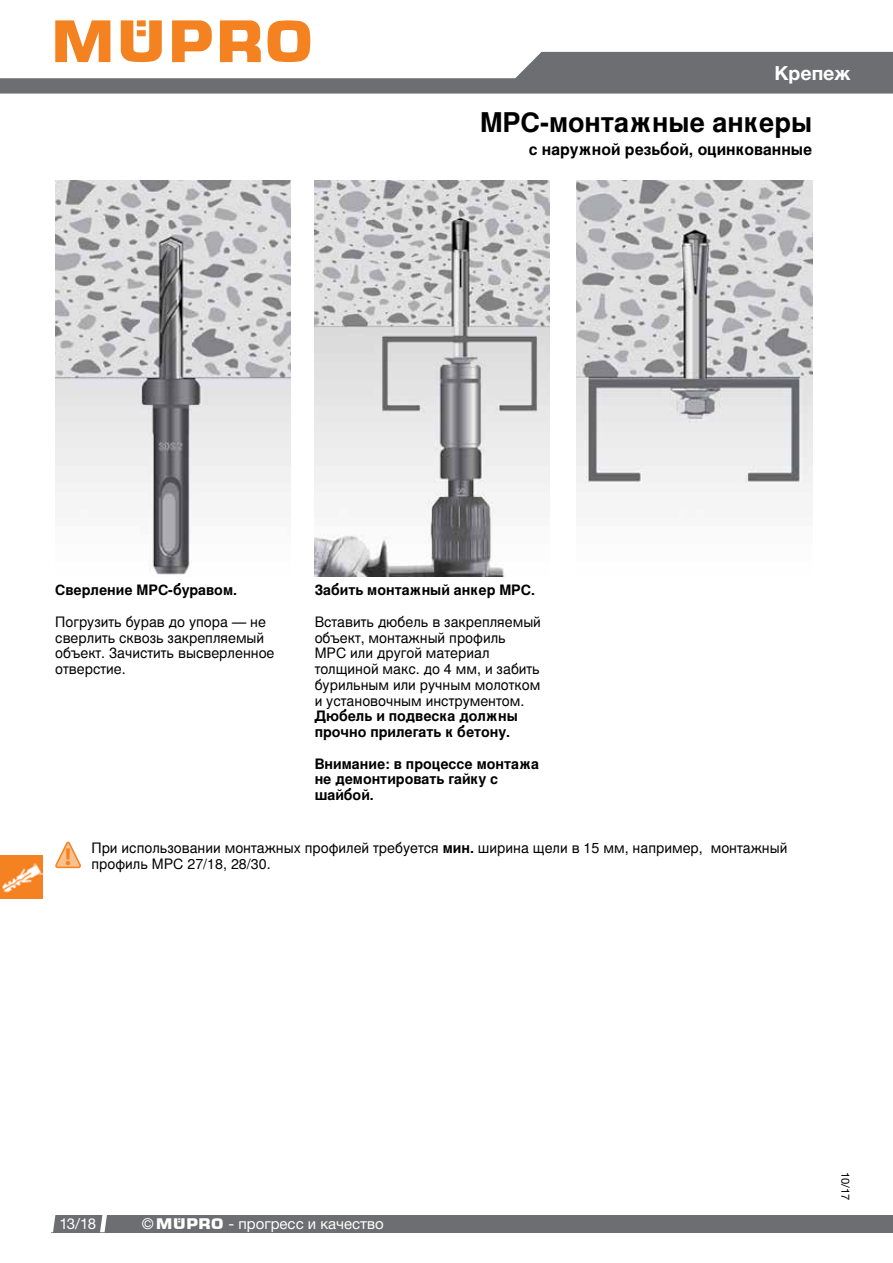
<style>
.page{position:relative;width:893px;height:1263px;background:#fff}
.page>*{position:absolute;margin:0;border:0;box-sizing:border-box;transform-origin:0 0}
.t1{font:700 27px "MUEPRO";color:#000}
.t2{font:700 24.6px "Myriad";color:#f58220}
.t3{font:700 19.5px "Helvetica Neue LTCYR";color:#fff}
.t4{font:700 15.75px "MUEPRO";color:#000}
.t5{font:15px "Helvetica Neue LTCYR";color:#fff}
.t6{font:15px "Helvetica Neue CE";color:#fff}
.t7{font:14.25px/15.8px "MUEPRO";color:#000}
.t8{font:700 14.25px/15.8px "MUEPRO";color:#000}
.t9{font:11.25px "Helvetica Neue";color:#000}
.s1{font-weight:700}
.s2{font-family:"Helvetica Neue";font-stretch:condensed}
.s3{font-family:"MPR"}
</style>
<div class="page">
<img style="left:0;top:856px;width:43px;height:42px">
<img style="left:577px;top:181px;width:235px;height:311px">
<img style="left:315px;top:181px;width:235px;height:395px">
<img style="left:55px;top:181px;width:236px;height:394px">
<svg style="left:55px;top:841px;width:26px;height:28px"></svg>
<svg style="left:0;top:20px;width:893px;height:74px"></svg>
<div style="left:51px;top:1215px;width:842px;height:17px;background:#6d6e71"></div>
<svg style="left:51px;top:1215px;width:4px;height:17px"></svg>
<svg style="left:100px;top:1215px;width:7px;height:17px"></svg>
<h3 class="t3" style="left:774px;top:62px;width:77px">Крепеж</h3>
<h1 class="t1" style="left:480px;top:106px;width:334px">MPC-монтажные анкеры</h1>
<p class="t4" style="left:529px;top:140px;width:285px">с наружной резьбой, оцинкованные</p>
<p class="t8" style="left:55px;top:583px;width:183px">Сверление MPC-буравом.</p>
<p class="t7" style="left:55px;top:614px;width:221px">Погрузить бурав до упора — не сверлить сквозь закрепляемый объект. Зачистить высверленное отверстие.</p>
<p class="t8" style="left:315px;top:583px;width:222px">Забить монтажный анкер MPC.</p>
<p class="t7" style="left:315px;top:614px;width:228px">Вставить дюбель в закрепляемый объект, монтажный профиль<br>MPC или другой материал толщиной макс. до 4 мм, и забить бурильным или ручным молотком и установочным инструментом.</p>
<p class="t8" style="left:315px;top:709px;width:205px">Дюбель и подвеска должны прочно прилегать к бетону.</p>
<p class="t8" style="left:315px;top:756px;width:226px">Внимание: в процессе монтажа не демонтировать гайку с шайбой.</p>
<h2 class="t2" style="left:65px;top:844px;width:8px">!</h2>
<p class="t7" style="left:91px;top:840px;width:697px">При использовании монтажных профилей требуется <span class="s1">мин.</span> ширина щели в 15 мм, например, монтажный профиль MPC 27/18, 28/30.</p>
<p class="t6" style="left:59px;top:1214px;width:38px">13/18</p>
<p class="t5" style="left:142px;top:1215px;width:244px"><span class="s2">©</span> <span class="s3">Müpro</span> - прогресс и качество</p>
<p class="t9" style="left:852px;top:1171px;width:30px;rotate:90deg">10/17</p>
</div>
